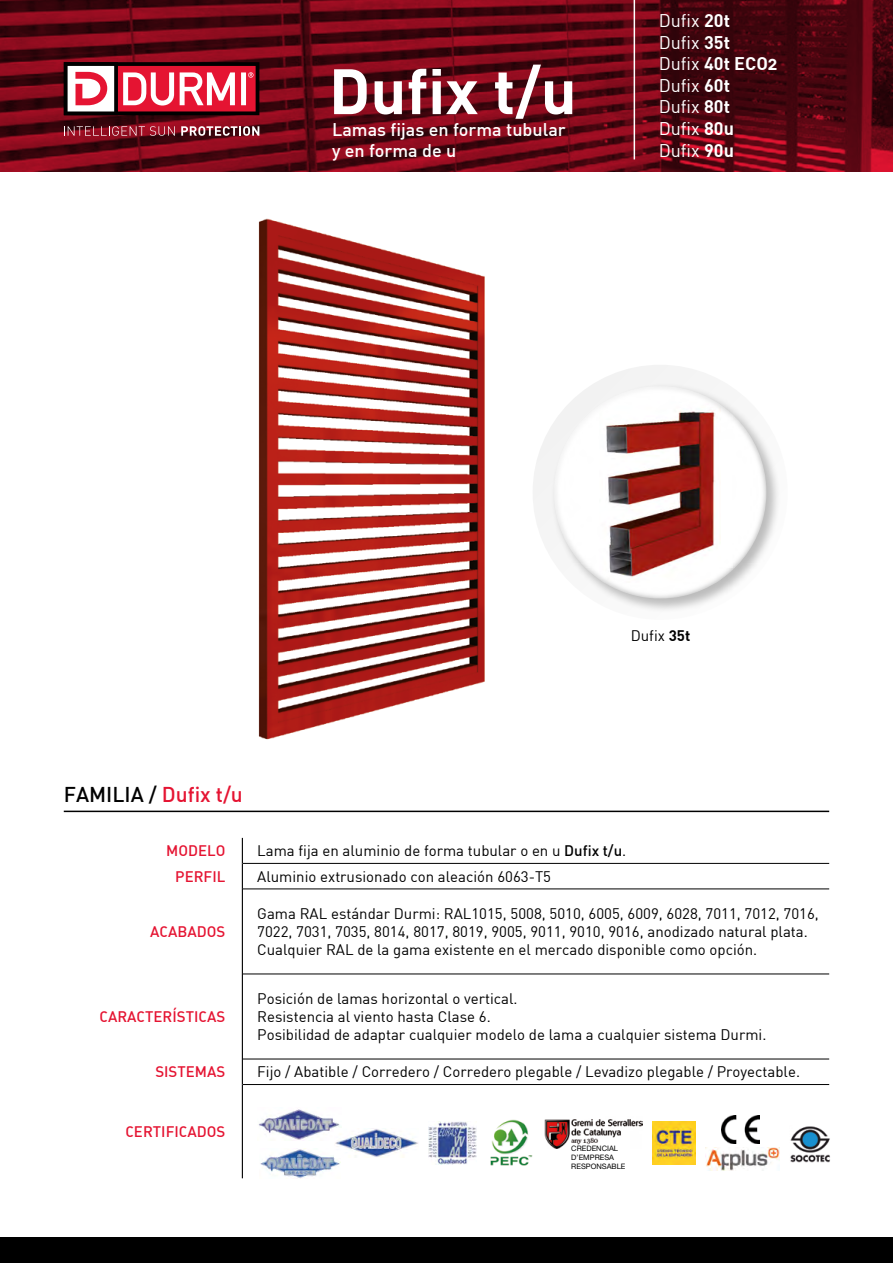
<style>
.page{position:relative;width:893px;height:1263px;background:#fff}
.page>*{position:absolute;margin:0;border:0;box-sizing:border-box;transform-origin:0 0}
.t1{font:63px "DIN Bold";color:#fff}
.t2{font:21px "DIN Medium Alternate";color:#000}
.t3{font:18px/21.6px "DIN";color:#fff}
.t4{font:500 18px/21px "DIN";color:#fff}
.t5{font:18px "DIN Bold";color:#fff}
.t6{font:15px/18px "DIN";color:#000}
.t7{font:15px "DIN Medium Alternate";color:#e51432}
.t8{font:7.5px/9px "Helvetica Neue LT Std";color:#000}
.s1{font-family:"DIN Bold"}
.s2{font-family:"DIN"}
.s3{font-family:"DIN Bold Alternate"}
.s4{color:#e51432}
.s5{font-weight:500}
</style>
<div class="page">
<svg style="left:0;top:0;width:893px;height:172px;background:#620815"></svg>
<svg style="left:64px;top:126px;width:111px;height:10px"></svg>
<svg style="left:181px;top:126px;width:78px;height:10px"></svg>
<svg style="left:64px;top:62px;width:195px;height:53px"></svg>
<div style="left:0;top:1237px;width:893px;height:26px;background:#000"></div>
<hr style="left:634px;top:0;width:1px;height:159px;background:#fff">
<hr style="left:243px;top:863px;width:586px;height:1px;background:#000">
<hr style="left:243px;top:889px;width:586px;height:1px;background:#000">
<hr style="left:243px;top:974px;width:586px;height:1px;background:#000">
<hr style="left:243px;top:1059px;width:586px;height:1px;background:#000">
<hr style="left:243px;top:1084px;width:586px;height:1px;background:#000">
<svg style="left:242px;top:838px;width:1px;height:51px"></svg>
<hr style="left:242px;top:889px;width:1px;height:85px;background:#000">
<hr style="left:242px;top:974px;width:1px;height:85px;background:#000">
<svg style="left:242px;top:1059px;width:1px;height:25px"></svg>
<hr style="left:242px;top:1084px;width:1px;height:94px;background:#000">
<hr style="left:64px;top:811px;width:765px;height:1px;background:#000">
<img style="left:705px;top:1147px;width:74px;height:24px">
<img style="left:721px;top:1116px;width:38px;height:27px">
<img style="left:490px;top:1119px;width:43px;height:47px">
<img style="left:428px;top:1121px;width:49px;height:43px">
<img style="left:258px;top:1109px;width:82px;height:31px">
<img style="left:260px;top:1148px;width:80px;height:30px">
<img style="left:334px;top:1128px;width:84px;height:30px">
<img style="left:790px;top:1126px;width:40px;height:37px">
<img style="left:652px;top:1121px;width:43px;height:43px">
<img style="left:545px;top:1119px;width:97px;height:29px">
<div style="left:533px;top:365px;width:255px;height:255px;background:#f0f0f0;border-radius:50%"></div>
<div style="left:551px;top:383px;width:231px;height:231px;background:#000;opacity:.25"></div>
<div style="left:554px;top:386px;width:212px;height:213px;background:#fff;border-radius:50%"></div>
<img style="left:599px;top:402px;width:122px;height:181px">
<img style="left:258px;top:218px;width:227px;height:522px">
<h1 class="t1" style="left:329px;top:50px;width:249px">Dufix t/u</h1>
<p class="t4" style="left:332px;top:119px;width:235px">Lamas fijas en forma tubular y en forma de u</p>
<p class="t3" style="left:659px;top:9px;width:73px">Dufix <span class="s1">20t<br></span>Dufix <span class="s1">35t</span></p>
<p class="t5" style="left:659px;top:52px;width:121px"><span class="s2">Dufix</span> 40t ECO<span class="s3">2</span></p>
<p class="t3" style="left:659px;top:74px;width:77px">Dufix <span class="s1">60t<br></span>Dufix <span class="s1">80t<br></span>Dufix <span class="s1">80u<br></span>Dufix <span class="s1">90u</span></p>
<h2 class="t2" style="left:64px;top:781px;width:181px">FAMILIA / <span class="s4">Dufix t/u</span></h2>
<p class="t6" style="left:631px;top:626px;width:61px">Dufix <span class="s1">35t</span></p>
<p class="t7" style="left:166px;top:841px;width:61px">MODELO</p>
<p class="t6" style="left:257px;top:841px;width:370px">Lama fija en aluminio de forma tubular o en u <span class="s5">Dufix t/u</span>.</p>
<p class="t7" style="left:175px;top:866px;width:52px">PERFIL</p>
<p class="t6" style="left:257px;top:867px;width:295px">Aluminio extrusionado con aleación 6063-T5</p>
<p class="t7" style="left:150px;top:922px;width:77px">ACABADOS</p>
<p class="t7" style="left:99px;top:1007px;width:127px">CARACTERÍSTICAS</p>
<p class="t6" style="left:257px;top:904px;width:563px">Gama RAL estándar Durmi: RAL1015, 5008, 5010, 6005, 6009, 6028, 7011, 7012, 7016,<br>7022, 7031, 7035, 8014, 8017, 8019, 9005, 9011, 9010, 9016, anodizado natural plata.<br>Cualquier RAL de la gama existente en el mercado disponible como opción.</p>
<p class="t6" style="left:257px;top:989px;width:511px">Posición de lamas horizontal o vertical.<br>Resistencia al viento hasta Clase 6.<br>Posibilidad de adaptar cualquier modelo de lama a cualquier sistema Durmi.</p>
<p class="t7" style="left:155px;top:1062px;width:71px">SISTEMAS</p>
<p class="t6" style="left:257px;top:1062px;width:544px">Fijo / Abatible / Corredero / Corredero plegable / Levadizo plegable / Proyectable.</p>
<p class="t7" style="left:125px;top:1122px;width:101px">CERTIFICADOS</p>
<p class="t8" style="left:571px;top:1144px;width:56px">CREDENCIAL<br>D’EMPRESA<br>RESPONSABLE</p>
</div>
